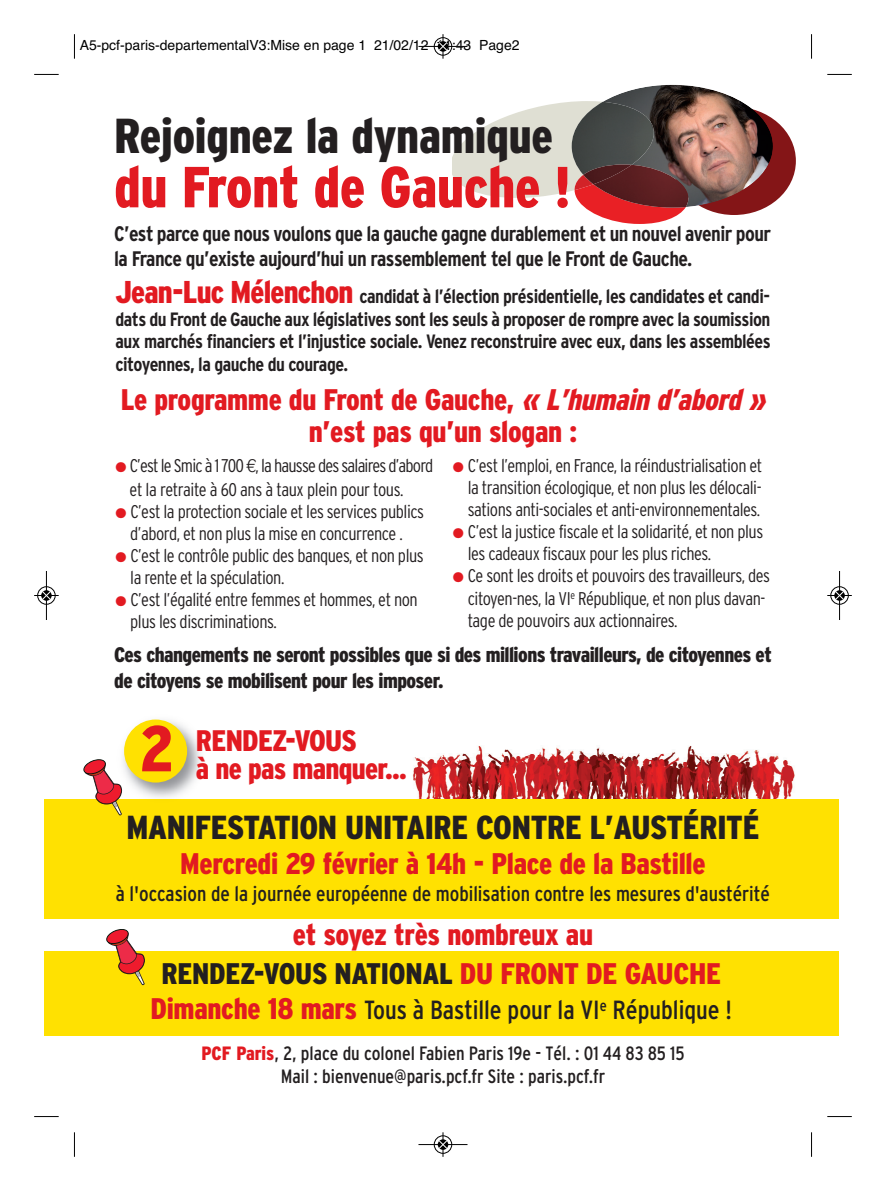
<style>
.page{position:relative;width:886px;height:1191px;background:#fff}
.page>*{position:absolute;margin:0;border:0;box-sizing:border-box;transform-origin:0 0}
.t1{font:900 condensed 57.75px "Interstate";letter-spacing:-.005em;color:#e21a21}
.t2{font:900 condensed 49px "Interstate";letter-spacing:-.005em;color:#231f20}
.t3{font:900 condensed 33.25px "Interstate";letter-spacing:-.01em;color:#231f20}
.t4{font:900 condensed 29.75px/31.5px "Interstate";letter-spacing:-.01em;color:#e21a21;text-align:center}
.t5{font:900 condensed 29.75px "Interstate";letter-spacing:-.01em;color:#231f20}
.t6{font:900 condensed 29.57px/28.2px "Interstate";letter-spacing:-.025em;color:#e21a21}
.t7{font:condensed 26.25px "Interstate";color:#231f20}
.t8{font:700 condensed 21px/25.2px "Interstate";letter-spacing:-.025em;color:#231f20}
.t9{font:900 condensed 21px/26.2px "Interstate";letter-spacing:-.025em;color:#231f20}
.t10{font:condensed 21px "Interstate";color:#231f20}
.t11{font:700 condensed 19.25px/22.8px "Interstate";letter-spacing:-.025em;color:#231f20;text-align:justify}
.t12{font:condensed 19.25px/23.1px "Interstate";color:#231f20;text-align:center}
.t13{font:300 condensed 18.38px/22.1px "Interstate";letter-spacing:-.025em;color:#231f20}
.t14{font:300 condensed 18.38px/23.6px "Interstate";letter-spacing:-.045em;color:#231f20}
.t15{font:14px "Helvetica";color:#000}
.s1{font-weight:900;font-size:31.5px;color:#e21a21}
.s2{font-style:italic}
.s3{color:#e21a21}
.s4{font-family:"Helvetica";font-stretch:normal}
.s5{font-size:64.58px}
.s6{font-weight:900;font-size:29.75px;color:#e21a21}
.s7{font-weight:900;color:#e21a21}
</style>
<div class="page">
<img style="left:413px;top:746px;width:382px;height:53px">
<div style="left:44px;top:951px;width:794px;height:85px;background:#ffe101"></div>
<div style="left:44px;top:799px;width:794px;height:119px;background:#ffe101"></div>
<div style="left:672px;top:107px;width:123px;height:108px;background:#841517;border-radius:50%"></div>
<img style="left:605px;top:85px;width:167px;height:122px">
<img style="left:685px;top:165px;width:5px;height:43px">
<svg style="left:452px;top:101px;width:233px;height:123px"></svg>
<img style="left:583px;top:164px;width:48px;height:20px">
<img style="left:122px;top:720px;width:79px;height:78px">
<div style="left:124px;top:719px;width:63px;height:63px;background:#ffe101;border-radius:50%"></div>
<svg style="left:83px;top:759px;width:39px;height:56px"></svg>
<svg style="left:106px;top:929px;width:39px;height:56px"></svg>
<svg style="left:74px;top:34px;width:1px;height:25px"></svg>
<svg style="left:34px;top:74px;width:25px;height:1px"></svg>
<svg style="left:811px;top:34px;width:1px;height:25px"></svg>
<svg style="left:827px;top:74px;width:24px;height:1px"></svg>
<svg style="left:74px;top:1132px;width:1px;height:24px"></svg>
<svg style="left:34px;top:1116px;width:25px;height:1px"></svg>
<svg style="left:811px;top:1132px;width:1px;height:24px"></svg>
<svg style="left:827px;top:1116px;width:24px;height:1px"></svg>
<div style="left:434px;top:37px;width:18px;height:19px;border:1px solid #fff;border-radius:50%"></div>
<hr style="left:418px;top:46px;width:49px;height:1px;background:#000">
<div style="left:434px;top:37px;width:18px;height:18px;border:1px solid #000;border-radius:50%"></div>
<svg style="left:438px;top:34px;width:9px;height:25px"></svg>
<hr style="left:418px;top:1144px;width:49px;height:1px;background:#000">
<div style="left:434px;top:1135px;width:18px;height:18px;border:1px solid #000;border-radius:50%"></div>
<svg style="left:438px;top:1132px;width:9px;height:24px"></svg>
<div style="left:37px;top:586px;width:19px;height:18px;border:1px solid #fff;border-radius:50%"></div>
<hr style="left:46px;top:571px;width:1px;height:49px;background:#000">
<div style="left:37px;top:586px;width:18px;height:18px;border:1px solid #000;border-radius:50%"></div>
<svg style="left:34px;top:591px;width:25px;height:9px"></svg>
<hr style="left:839px;top:571px;width:1px;height:49px;background:#000">
<div style="left:830px;top:586px;width:18px;height:18px;border:1px solid #000;border-radius:50%"></div>
<svg style="left:827px;top:591px;width:24px;height:9px"></svg>
<p class="t15" style="left:80px;top:40px;width:441px">A5-pcf-paris-departementalV3:Mise en page 1 21/02/12 11:43 Page2</p>
<h2 class="t2" style="left:114px;top:118px;width:440px">Rejoignez la dynamique</h2>
<h1 class="t1" style="left:114px;top:165px;width:458px">du Front de Gauche !</h1>
<p class="t8" style="left:114px;top:223px;width:658px">C’est parce que nous voulons que la gauche gagne durablement et un nouvel avenir pour la France qu’existe aujourd’hui un rassemblement tel que le Front de Gauche.</p>
<p class="t11" style="left:115px;top:286px;width:656px"><span class="s1">Jean-Luc Mélenchon</span> candidat à l’élection présidentielle, les candidates et candi&shy;dats du Front de Gauche aux législatives sont les seuls à proposer de rompre avec la soumission aux marchés financiers et l’injustice sociale. Venez reconstruire avec eux, dans les assemblées citoyennes, la gauche du courage.</p>
<h3 class="t4" style="left:121px;top:387px;width:651px">Le programme du Front de Gauche, <span class="s2">« L’humain d’abord » </span>n’est pas qu’un slogan :</h3>
<p class="t14" style="left:130px;top:455px;width:305px;text-indent:-14px"><span class="s3">●</span> C’est le Smic à 1 700 <span class="s4">€</span>, la hausse des salaires d’abord et la retraite à 60 ans à taux plein pour tous.</p>
<p class="t13" style="left:115px;top:502px;width:310px;text-align:center"><span class="s3">●</span> C’est la protection sociale et les services publics d’abord, et non plus la mise en concurrence .</p>
<p class="t13" style="left:130px;top:546px;width:295px;text-indent:-15px"><span class="s3">●</span> C’est le contrôle public des banques, et non plus la rente et la spéculation.</p>
<p class="t13" style="left:130px;top:590px;width:289px;text-indent:-15px"><span class="s3">●</span> C’est l’égalité entre femmes et hommes, et non plus les discriminations.</p>
<p class="t13" style="left:468px;top:456px;width:296px;text-align:justify;text-indent:-15px"><span class="s3">●</span> C’est l’emploi, en France, la réindustrialisation et la transition écologique, et non plus les délocali&shy;sations anti-sociales et anti-environnementales.</p>
<p class="t13" style="left:468px;top:522px;width:297px;text-indent:-15px"><span class="s3">●</span> C’est la justice fiscale et la solidarité, et non plus les cadeaux fiscaux pour les plus riches.</p>
<p class="t13" style="left:468px;top:566px;width:304px;text-indent:-15px"><span class="s3">●</span> Ce sont les droits et pouvoirs des travailleurs, des citoyen-nes, la VI<sup>e</sup> République, et non plus davan&shy;tage de pouvoirs aux actionnaires.</p>
<p class="t9" style="left:114px;top:643px;width:659px">Ces changements ne seront possibles que si des millions travailleurs, de citoyennes et de citoyens se mobilisent pour les imposer.</p>
<h3 class="t6" style="left:196px;top:728px;width:212px;text-indent:-56px"><span class="s5">2</span> RENDEZ-VOUS<br>à ne pas manquer...</h3>
<h3 class="t3" style="left:127px;top:814px;width:634px">MANIFESTATION UNITAIRE CONTRE L’AUSTÉRITÉ</h3>
<h3 class="t4" style="left:180px;top:850px;width:527px">Mercredi 29 février à 14h - Place de la Bastille</h3>
<p class="t10" style="left:116px;top:886px;width:655px">à l'occasion de la journée européenne de mobilisation contre les mesures d'austérité</p>
<h3 class="t4" style="left:293px;top:921px;width:302px">et soyez très nombreux au</h3>
<h3 class="t5" style="left:161px;top:962px;width:561px">RENDEZ-VOUS NATIONAL <span class="s3">DU FRONT DE GAUCHE</span></h3>
<h3 class="t7" style="left:150px;top:1000px;width:583px"><span class="s6">Dimanche 18 mars</span> Tous à Bastille pour la VI<sup>e</sup> République !</h3>
<p class="t12" style="left:201px;top:1043px;width:484px"><span class="s7">PCF Paris</span>, 2, place du colonel Fabien Paris 19e - Tél. : 01 44 83 85 15<br>Mail : bienvenue@paris.pcf.fr Site : paris.pcf.fr</p>
</div>
